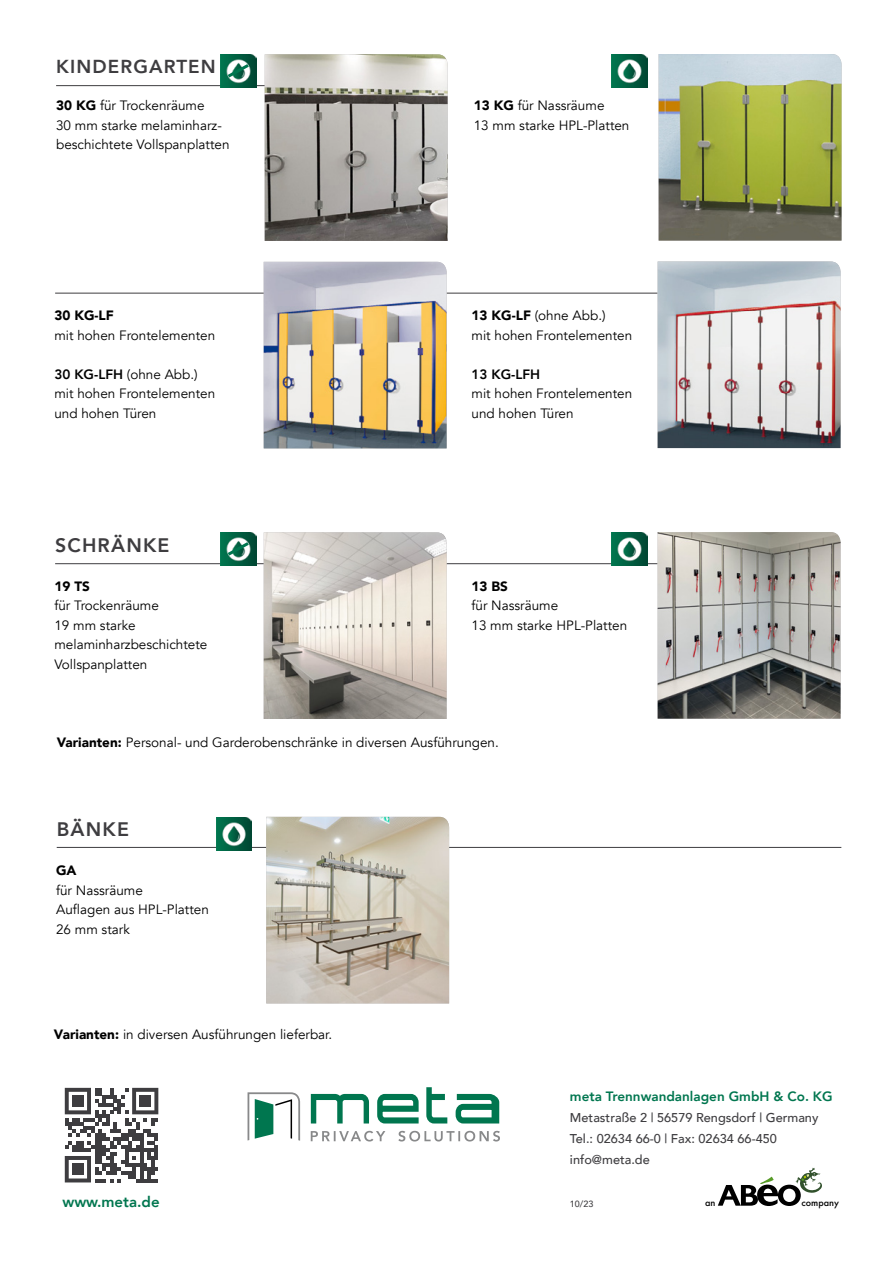
<style>
.page{position:relative;width:893px;height:1263px;background:#fff}
.page>*{position:absolute;margin:0;border:0;box-sizing:border-box;transform-origin:0 0}
.t1{font:800 19.5px "Avenir";letter-spacing:.06em;color:#3e3d40}
.t2{font:800 18.75px "Avenir";letter-spacing:.06em;color:#3e3d40}
.t3{font:800 15px "Avenir";color:#00764f}
.t4{font:13.5px/19.5px "Avenir";color:#000}
.t5{font:800 13.5px "Avenir";color:#00764f}
.t6{font:900 13.5px "Avenir";color:#000}
.t7{font:800 13.5px "Avenir";color:#000}
.t8{font:500 12.75px/21px "Avenir";color:#3e3d40}
.t9{font:500 9px "Futura";color:#000}
.t10{font:500 9px "Avenir";color:#3e3d40}
.s1{font-weight:900}
.s2{font-weight:800}
</style>
<div class="page">
<hr style="left:55px;top:563px;width:603px;height:1px;background:#3e3d40">
<hr style="left:57px;top:847px;width:784px;height:1px;background:#3e3d40">
<img style="left:658px;top:532px;width:182px;height:187px">
<img style="left:264px;top:532px;width:183px;height:187px">
<img style="left:266px;top:817px;width:183px;height:186px">
<img style="left:216px;top:817px;width:36px;height:33px">
<svg style="left:65px;top:1088px;width:93px;height:94px"></svg>
<div style="left:72px;top:1095px;width:12px;height:12px;background:#3e3d40"></div>
<div style="left:140px;top:1095px;width:11px;height:12px;background:#3e3d40"></div>
<div style="left:72px;top:1163px;width:12px;height:12px;background:#3e3d40"></div>
<svg style="left:311px;top:1087px;width:188px;height:36px"></svg>
<svg style="left:248px;top:1092px;width:52px;height:49px"></svg>
<svg style="left:311px;top:1131px;width:189px;height:10px"></svg>
<svg style="left:718px;top:1167px;width:104px;height:39px"></svg>
<hr style="left:55px;top:293px;width:603px;height:1px;background:#3e3d40">
<img style="left:658px;top:261px;width:182px;height:187px">
<img style="left:264px;top:262px;width:183px;height:186px">
<hr style="left:56px;top:85px;width:235px;height:1px;background:#3e3d40">
<img style="left:659px;top:54px;width:182px;height:187px">
<img style="left:265px;top:54px;width:183px;height:187px">
<img style="left:612px;top:54px;width:35px;height:33px">
<img style="left:221px;top:54px;width:35px;height:33px">
<svg style="left:224px;top:61px;width:28px;height:19px"></svg>
<img style="left:221px;top:532px;width:35px;height:33px">
<svg style="left:224px;top:539px;width:28px;height:19px"></svg>
<img style="left:612px;top:532px;width:35px;height:33px">
<h2 class="t2" style="left:56px;top:52px;width:161px">KINDERGARTEN</h2>
<p class="t4" style="left:56px;top:96px;width:175px"><span class="s1">30 KG</span> für Trockenräume<br>30 mm starke melaminharz&shy;beschichtete Vollspanplatten</p>
<p class="t4" style="left:474px;top:96px;width:157px"><span class="s1">13 KG</span> für Nassräume<br>13 mm starke HPL-Platten</p>
<p class="t6" style="left:54px;top:304px;width:61px">30 KG-LF</p>
<p class="t4" style="left:54px;top:325px;width:162px">mit hohen Frontelementen</p>
<p class="t4" style="left:54px;top:364px;width:162px"><span class="s2">30 KG-LFH</span> (ohne Abb.) mit hohen Frontelementen und hohen Türen</p>
<h1 class="t1" style="left:55px;top:530px;width:116px">SCHRÄNKE</h1>
<p class="t6" style="left:54px;top:574px;width:37px">19 TS</p>
<p class="t4" style="left:54px;top:596px;width:154px">für Trockenräume<br>19 mm starke melaminharzbeschichtete<br>Vollspanplatten</p>
<p class="t4" style="left:472px;top:306px;width:162px"><span class="s1">13 KG-LF</span> (ohne Abb.)<br>mit hohen Frontelementen</p>
<p class="t7" style="left:472px;top:363px;width:70px">13 KG-LFH</p>
<p class="t4" style="left:472px;top:384px;width:162px">mit hohen Frontelementen und hohen Türen</p>
<p class="t6" style="left:472px;top:574px;width:38px">13 BS</p>
<p class="t4" style="left:472px;top:596px;width:157px">für Nassräume<br>13 mm starke HPL-Platten</p>
<p class="t4" style="left:57px;top:732px;width:444px"><span class="s1">Varianten:</span> Personal- und Garderobenschränke in diversen Ausführungen.</p>
<h1 class="t1" style="left:57px;top:814px;width:74px">BÄNKE</h1>
<p class="t6" style="left:56px;top:859px;width:22px">GA</p>
<p class="t4" style="left:56px;top:880px;width:154px">für Nassräume<br>Auflagen aus HPL-Platten<br>26 mm stark</p>
<p class="t4" style="left:54px;top:1025px;width:280px"><span class="s1">Varianten:</span> in diversen Ausführungen lieferbar.</p>
<p class="t3" style="left:62px;top:1190px;width:99px">www.meta.de</p>
<p class="t5" style="left:570px;top:1086px;width:264px">meta Trennwandanlagen GmbH &amp; Co. KG</p>
<p class="t8" style="left:570px;top:1107px;width:250px">Metastraße 2 | 56579 Rengsdorf | Germany<br>Tel.: 02634 66-0 | Fax: 02634 66-450 info@meta.de</p>
<p class="t10" style="left:570px;top:1196px;width:25px">10/23</p>
<p class="t9" style="left:705px;top:1196px;width:12px">an</p>
<p class="t9" style="left:802px;top:1196px;width:39px">company</p>
</div>
